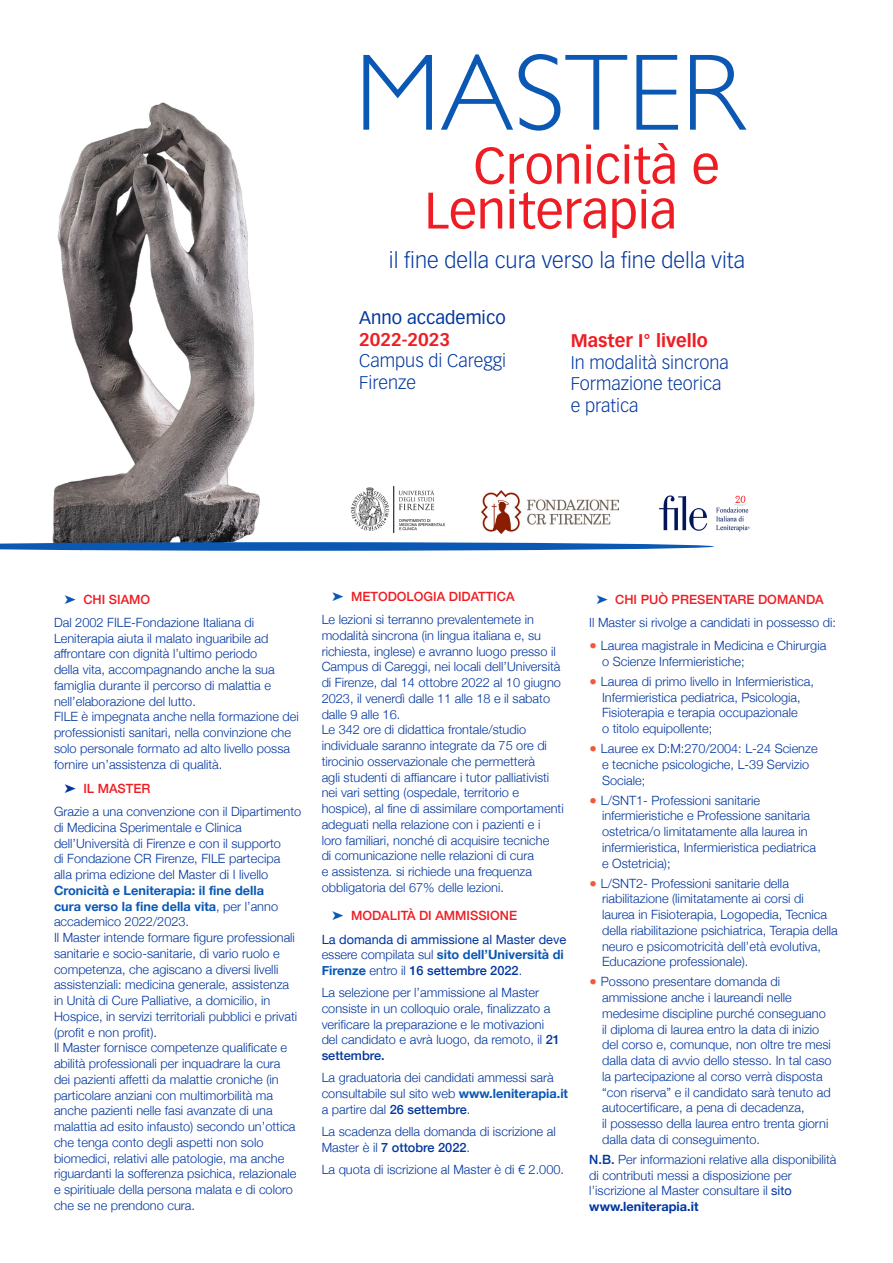
<style>
.page{position:relative;width:893px;height:1263px;background:#fff}
.page>*{position:absolute;margin:0;border:0;box-sizing:border-box;transform-origin:0 0}
.t1{font:300 109.5px "Gill Sans";color:#0a58b4}
.t2{font:50.25px "Vectora LH";color:#ee1d23}
.t3{font:300 21.75px "Vectora LH";color:#0036a0}
.t4{font:300 18px "Vectora LH";color:#0036a0}
.t5{font:700 18px "Vectora LH";color:#ee1d23}
.t6{font:18px "Vectora LH";color:#0036a0}
.Stile_di_paragrafo_1{font:300 12.75px/15.8px "Helvetica Neue";color:#0036a0}
.testo_Helvetica{font:300 12.75px/15.8px "Helvetica Neue";color:#0036a0}
.Stile_di_paragrafo_1-2{font:12.75px/15.8px "Helvetica Neue";color:#0036a0}
.Stile_di_paragrafo_1-3{font:500 12.75px "Helvetica Neue";color:#ee1d23}
.t7{font:700 12.75px "Helvetica Neue";color:#0036a0}
.s1{color:#0a58b4}
.s2{color:#0036a0}
.s3{font-weight:700;color:#0a58b4}
.s4{font-weight:300}
.s5{font-weight:500}
.s6{color:#f0593e}
.s7{font-weight:400}
</style>
<div class="page">
<img style="left:351px;top:486px;width:94px;height:46px">
<img style="left:52px;top:102px;width:208px;height:440px">
<svg style="left:0;top:542px;width:714px;height:9px;background:#3a77c0"></svg>
<img style="left:482px;top:490px;width:136px;height:43px">
<img style="left:659px;top:495px;width:91px;height:36px">
<p class="t1" style="left:355px;top:7px;width:391px">MASTER</p>
<p class="t2" style="left:473px;top:136px;width:248px">Cronicità e</p>
<p class="t2" style="left:425px;top:181px;width:254px">Leniterapia</p>
<p class="t3" style="left:389px;top:247px;width:358px">il fine della cura verso la fine della vita</p>
<p class="t6" style="left:359px;top:307px;width:148px">Anno accademico</p>
<p class="t5" style="left:359px;top:328px;width:92px">2022-2023</p>
<p class="t4" style="left:359px;top:350px;width:148px">Campus di Careggi</p>
<p class="t4" style="left:359px;top:372px;width:59px">Firenze</p>
<p class="t5" style="left:571px;top:330px;width:138px">Master I° livello</p>
<p class="t4" style="left:571px;top:352px;width:160px">In modalità sincrona</p>
<p class="t4" style="left:571px;top:373px;width:152px">Formazione teorica</p>
<p class="t4" style="left:571px;top:395px;width:69px">e pratica</p>
<p class="Stile_di_paragrafo_1-3" style="left:65px;top:589px;width:87px"><span class="s1">➤</span> CHI SIAMO</p>
<p class="testo_Helvetica" style="left:54px;top:613px;width:222px">Dal 2002 FILE-Fondazione Italiana di Leniterapia aiuta il malato inguaribile ad affrontare con dignità l’ultimo periodo della vita, accompagnando anche la sua famiglia durante il percorso di malattia e nell’elaborazione del lutto.</p>
<p class="testo_Helvetica" style="left:54px;top:708px;width:246px">FILE è impegnata anche nella formazione dei professionisti sanitari, nella convinzione che solo personale formato ad alto livello possa fornire un’assistenza di qualità.</p>
<p class="Stile_di_paragrafo_1-3" style="left:65px;top:778px;width:87px"><span class="s2">➤</span> IL MASTER</p>
<p class="Stile_di_paragrafo_1" style="left:54px;top:803px;width:249px">Grazie a una convenzione con il Dipartimento di Medicina Sperimentale e Clinica dell’Università di Firenze e con il supporto<br>di Fondazione CR Firenze, FILE partecipa alla prima edizione del Master di I livello <span class="s3">Cronicità e Leniterapia: il fine della<br>cura verso la fine della vita</span>, per l’anno accademico 2022/2023.</p>
<p class="Stile_di_paragrafo_1" style="left:54px;top:929px;width:245px">Il Master intende formare figure professionali sanitarie e socio-sanitarie, di vario ruolo e competenza, che agiscano a diversi livelli assistenziali: medicina generale, assistenza in Unità di Cure Palliative, a domicilio, in Hospice, in servizi territoriali pubblici e privati (profit e non profit).</p>
<p class="Stile_di_paragrafo_1" style="left:54px;top:1039px;width:244px">Il Master fornisce competenze qualificate e abilità professionali per inquadrare la cura dei pazienti affetti da malattie croniche (in particolare anziani con multimorbilità ma anche pazienti nelle fasi avanzate di una malattia ad esito infausto) secondo un’ottica che tenga conto degli aspetti non solo biomedici, relativi alle patologie, ma anche riguardanti la sofferenza psichica, relazionale e spiritiuale della persona malata e di coloro che se ne prendono cura.</p>
<p class="Stile_di_paragrafo_1-3" style="left:332px;top:586px;width:184px"><span class="s1">➤</span> METODOLOGIA DIDATTICA</p>
<p class="Stile_di_paragrafo_1" style="left:322px;top:611px;width:241px">Le lezioni si terranno prevalentemete in modalità sincrona (in lingua italiana e, su richiesta, inglese) e avranno luogo presso il Campus di Careggi, nei locali dell’Università di Firenze, dal 14 ottobre 2022 al 10 giugno 2023, il venerdì dalle 11 alle 18 e il sabato dalle 9 alle 16.</p>
<p class="Stile_di_paragrafo_1" style="left:322px;top:721px;width:244px">Le 342 ore di didattica frontale/studio individuale saranno integrate da 75 ore di tirocinio osservazionale che permetterà<br>agli studenti di affiancare i tutor palliativisti nei vari setting (ospedale, territorio e hospice), al fine di assimilare comportamenti adeguati nella relazione con i pazienti e i loro familiari, nonché di acquisire tecniche<br>di comunicazione nelle relazioni di cura<br>e assistenza. si richiede una frequenza obbligatoria del 67% delle lezioni.</p>
<p class="Stile_di_paragrafo_1-3" style="left:332px;top:905px;width:186px"><span class="s1">➤</span> MODALITÀ DI AMMISSIONE</p>
<p class="Stile_di_paragrafo_1-2" style="left:322px;top:932px;width:246px">La domanda di ammissione al Master deve <span class="s4">essere compilata sul</span> <span class="s3">sito dell’Università di<br>Firenze</span> <span class="s4">entro il</span> <span class="s5">16 settembre 2022</span><span class="s4">.</span></p>
<p class="Stile_di_paragrafo_1" style="left:322px;top:984px;width:240px">La selezione per l’ammissione al Master consiste in un colloquio orale, finalizzato a verificare la preparazione e le motivazioni del candidato e avrà luogo, da remoto, il <span class="s5">21 settembre.</span></p>
<p class="Stile_di_paragrafo_1" style="left:322px;top:1069px;width:248px">La graduatoria dei candidati ammessi sarà consultabile sul sito web <span class="s3">www.leniterapia.it</span></p>
<p class="Stile_di_paragrafo_1" style="left:322px;top:1100px;width:150px">a partire dal <span class="s5">26 settembre</span>.</p>
<p class="Stile_di_paragrafo_1" style="left:322px;top:1123px;width:236px">La scadenza della domanda di iscrizione al<br>Master è il <span class="s5">7 ottobre 2022</span>.</p>
<p class="Stile_di_paragrafo_1" style="left:322px;top:1160px;width:244px">La quota di iscrizione al Master è di € 2.000.</p>
<p class="Stile_di_paragrafo_1-3" style="left:596px;top:589px;width:229px"><span class="s1">➤</span> CHI PUÒ PRESENTARE DOMANDA</p>
<p class="Stile_di_paragrafo_1" style="left:589px;top:613px;width:248px">Il Master si rivolge a candidati in possesso di:</p>
<p class="Stile_di_paragrafo_1" style="left:589px;top:637px;width:239px"><span class="s6">●</span> Laurea magistrale in Medicina e Chirurgia</p>
<p class="Stile_di_paragrafo_1" style="left:602px;top:652px;width:144px">o Scienze Infermieristiche;</p>
<p class="Stile_di_paragrafo_1" style="left:589px;top:672px;width:226px"><span class="s6">●</span> Laurea di primo livello in Infermieristica,</p>
<p class="Stile_di_paragrafo_1" style="left:602px;top:688px;width:200px">Infermieristica pediatrica, Psicologia,</p>
<p class="Stile_di_paragrafo_1" style="left:602px;top:704px;width:197px">Fisioterapia e terapia occupazionale</p>
<p class="Stile_di_paragrafo_1" style="left:602px;top:720px;width:112px">o titolo equipollente;</p>
<p class="Stile_di_paragrafo_1" style="left:589px;top:740px;width:230px"><span class="s6">●</span> Lauree ex D:M:270/2004: L-24 Scienze</p>
<p class="Stile_di_paragrafo_1" style="left:602px;top:755px;width:209px">e tecniche psicologiche, L-39 Servizio<br>Sociale;</p>
<p class="Stile_di_paragrafo_1" style="left:589px;top:791px;width:172px"><span class="s6">●</span> L/SNT1- Professioni sanitarie</p>
<p class="Stile_di_paragrafo_1" style="left:602px;top:807px;width:215px">infermieristiche e Professione sanitaria ostetrica/o limitatamente alla laurea in infermieristica, Infermieristica pediatrica</p>
<p class="Stile_di_paragrafo_1" style="left:602px;top:854px;width:70px">e Ostetricia);</p>
<p class="Stile_di_paragrafo_1" style="left:589px;top:874px;width:201px"><span class="s6">●</span> L/SNT2- Professioni sanitarie della</p>
<p class="Stile_di_paragrafo_1" style="left:602px;top:890px;width:237px">riabilitazione (limitatamente ai corsi di laurea in Fisioterapia, Logopedia, Tecnica della riabilitazione psichiatrica, Terapia della neuro e psicomotricità dell’età evolutiva, Educazione professionale).</p>
<p class="Stile_di_paragrafo_1" style="left:589px;top:973px;width:192px"><span class="s6">●</span> Possono presentare domanda di</p>
<p class="Stile_di_paragrafo_1" style="left:602px;top:989px;width:231px">ammissione anche i laureandi nelle medesime discipline purché conseguano il diploma di laurea entro la data di inizio del corso e, comunque, non oltre tre mesi dalla data di avvio dello stesso. In tal caso la partecipazione al corso verrà disposta “con riserva” e il candidato sarà tenuto ad autocertificare, a pena di decadenza,</p>
<p class="Stile_di_paragrafo_1" style="left:602px;top:1115px;width:228px">il possesso della laurea entro trenta giorni dalla data di conseguimento.</p>
<p class="Stile_di_paragrafo_1" style="left:589px;top:1150px;width:249px"><span class="s5">N.B.</span> Per informazioni relative alla disponibilità di contributi messi a disposizione per l’iscrizione al Master consultare il <span class="s7">sito</span></p>
<p class="t7" style="left:589px;top:1196px;width:111px">www.leniterapia.it</p>
</div>
